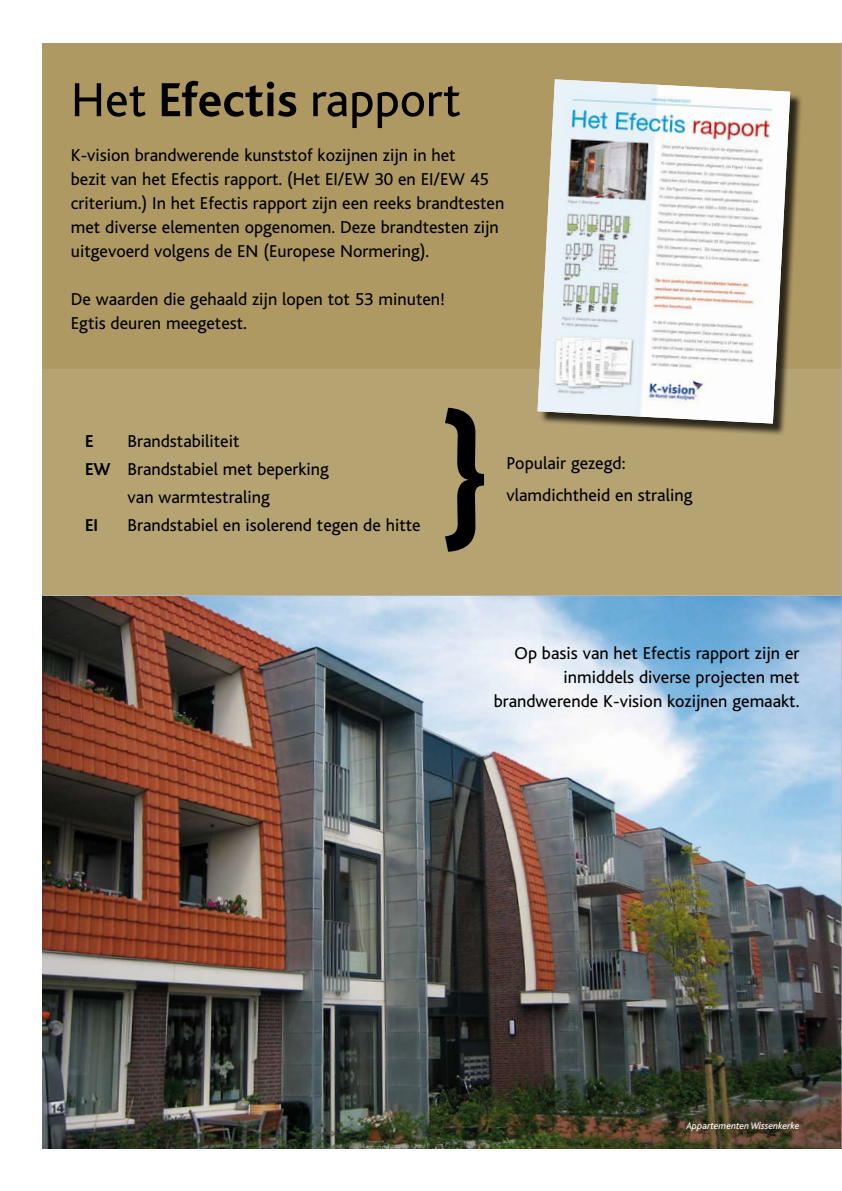
<style>
.page{position:relative;width:842px;height:1191px;background:#fff}
.page>*{position:absolute;margin:0;border:0;box-sizing:border-box;transform-origin:0 0}
.t1{font:700 144px "Bliss";color:#000}
.t2{font:50px "Bliss";color:#000}
.t3{font:18px/24px "Bliss";color:#000}
.t4{font:700 18px "Bliss";color:#000}
.t5{font:italic 10px "Bliss";color:#fff}
.s1{font-weight:700}
</style>
<div class="page">
<img style="left:43px;top:596px;width:798px;height:552px">
<div style="left:43px;top:43px;width:799px;height:552px;background:#ae9962"></div>
<div style="left:43px;top:369px;width:799px;height:226px;background:#b6a372"></div>
<div style="left:539px;top:81px;width:263px;height:354px;background:#000;opacity:.75"></div>
<img style="left:537px;top:79px;width:253px;height:344px">
<hr style="left:43px;top:595px;width:799px;height:1px;background:#b1b3b4">
<hr style="left:841px;top:42px;width:1px;height:1106px;background:#b1b3b4">
<h2 class="t2" style="left:71px;top:74px;width:391px">Het <span class="s1">Efectis</span> rapport</h2>
<p class="t3" style="left:71px;top:144px;width:435px">K-vision brandwerende kunststof kozijnen zijn in het<br>bezit van het Efectis rapport. (Het EI/EW 30 en EI/EW 45 criterium.) In het Efectis rapport zijn een reeks brandtesten met diverse elementen opgenomen. Deze brandtesten zijn uitgevoerd volgens de EN (Europese Normering).</p>
<p class="t3" style="left:71px;top:288px;width:376px">De waarden die gehaald zijn lopen tot 53 minuten!<br>Egtis deuren meegetest.</p>
<p class="t4" style="left:85px;top:431px;width:10px">E</p>
<p class="t3" style="left:128px;top:429px;width:113px">Brandstabiliteit</p>
<p class="t3" style="left:85px;top:457px;width:245px"><span class="s1">EW</span> Brandstabiel met beperking</p>
<p class="t3" style="left:128px;top:485px;width:144px">van warmtestraling</p>
<p class="t4" style="left:85px;top:515px;width:15px">EI</p>
<p class="t3" style="left:128px;top:513px;width:295px">Brandstabiel en isolerend tegen de hitte</p>
<h1 class="t1" style="left:440px;top:397px;width:53px">}</h1>
<p class="t3" style="left:506px;top:448px;width:187px;line-height:32px">Populair gezegd: vlamdichtheid en straling</p>
<p class="t3" style="left:494px;top:641px;width:307px;text-align:right">Op basis van het Efectis rapport zijn er inmiddels diverse projecten met brandwerende K-vision kozijnen gemaakt.</p>
<p class="t5" style="left:686px;top:1120px;width:114px">Appartementen Wissenkerke</p>
</div>
